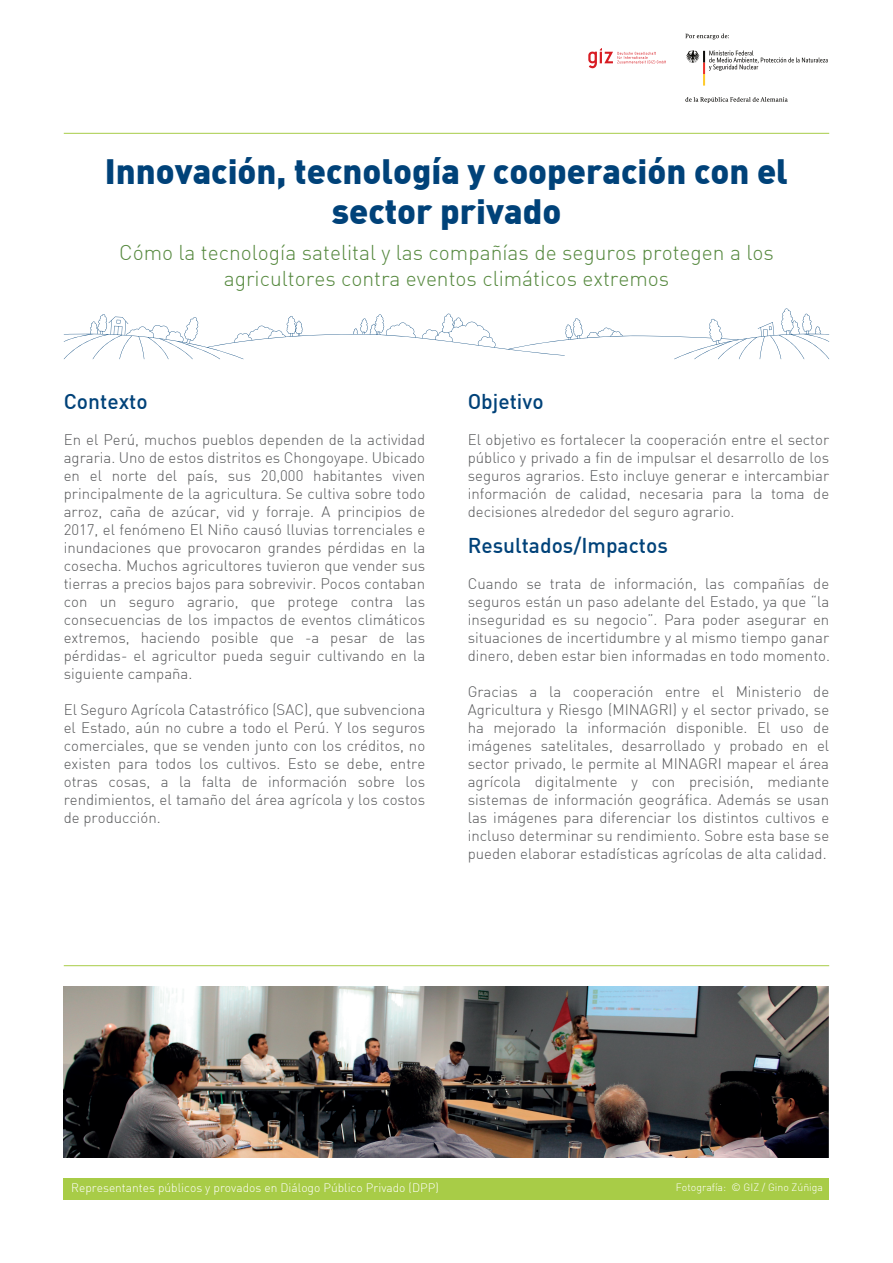
<style>
.page{position:relative;width:893px;height:1263px;background:#fff}
.page>*{position:absolute;margin:0;border:0;box-sizing:border-box;transform-origin:0 0}
.t1{font:900 34.5px/40.5px "DI Nbek";color:#004279;text-align:center}
.t2{font:300 21px/25.2px "DI Nbek";color:#56893f;text-align:center}
.t3{font:500 21px "DI Nbek";color:#004279}
.t4{font:300 15px/18px "DI Nbek";color:#57585a;text-align:justify}
.t5{font:300 12px "DI Nbek";color:#fff}
.t6{font:300 10.5px "DI Nbek";color:#fff}
</style>
<div class="page">
<svg style="left:685px;top:34px;width:44px;height:6px"></svg>
<svg style="left:685px;top:97px;width:103px;height:6px"></svg>
<svg style="left:588px;top:48px;width:78px;height:20px"></svg>
<svg style="left:686px;top:50px;width:142px;height:36px"></svg>
<hr style="left:64px;top:133px;width:765px;height:1px;background:#a8cc47">
<hr style="left:64px;top:965px;width:765px;height:1px;background:#a8cc47">
<img style="left:63px;top:987px;width:766px;height:170px">
<div style="left:64px;top:1178px;width:765px;height:21px;background:#a8cc47"></div>
<svg style="left:64px;top:308px;width:765px;height:51px"></svg>
<h1 class="t1" style="left:105px;top:149px;width:685px">Innovación, tecnología y cooperación con el sector privado</h1>
<h2 class="t2" style="left:119px;top:240px;width:656px">Cómo la tecnología satelital y las compañías de seguros protegen a los agricultores contra eventos climáticos extremos</h2>
<h2 class="t3" style="left:64px;top:388px;width:85px">Contexto</h2>
<p class="t4" style="left:64px;top:430px;width:363px">En el Perú, muchos pueblos dependen de la actividad agraria. Uno de estos distritos es Chongoyape. Ubicado en el norte del país, sus 20,000 habitantes viven principalmente de la agricultura. Se cultiva sobre todo arroz, caña de azúcar, vid y forraje. A principios de 2017, el fenómeno El Niño causó lluvias torrenciales e inundaciones que provocaron grandes pérdidas en la cosecha. Muchos agricultores tuvieron que vender sus tierras a precios bajos para sobrevivir. Pocos contaban con un seguro agrario, que protege contra las consecuencias de los impactos de eventos climáticos extremos, haciendo posible que -a pesar de las pérdidas- el agricultor pueda seguir cultivando en la siguiente campaña.</p>
<p class="t4" style="left:64px;top:700px;width:363px">El Seguro Agrícola Catastrófico (SAC), que subvenciona el Estado, aún no cubre a todo el Perú. Y los seguros comerciales, que se venden junto con los créditos, no existen para todos los cultivos. Esto se debe, entre otras cosas, a la falta de información sobre los rendimientos, el tamaño del área agrícola y los costos de producción.</p>
<h2 class="t3" style="left:468px;top:388px;width:77px">Objetivo</h2>
<p class="t4" style="left:468px;top:430px;width:363px">El objetivo es fortalecer la cooperación entre el sector público y privado a fin de impulsar el desarrollo de los seguros agrarios. Esto incluye generar e intercambiar información de calidad, necesaria para la toma de decisiones alrededor del seguro agrario.</p>
<h2 class="t3" style="left:468px;top:532px;width:202px">Resultados/Impactos</h2>
<p class="t4" style="left:468px;top:574px;width:364px">Cuando se trata de información, las compañías de seguros están un paso adelante del Estado, ya que “la inseguridad es su negocio”. Para poder asegurar en situaciones de incertidumbre y al mismo tiempo ganar dinero, deben estar bien informadas en todo momento.</p>
<p class="t4" style="left:468px;top:682px;width:363px">Gracias a la cooperación entre el Ministerio de Agricultura y Riesgo (MINAGRI) y el sector privado, se ha mejorado la información disponible. El uso de imágenes satelitales, desarrollado y probado en el sector privado, le permite al MINAGRI mapear el área agrícola digitalmente y con precisión, mediante sistemas de información geográfica. Además se usan las imágenes para diferenciar los distintos cultivos e incluso determinar su rendimiento. Sobre esta base se pueden elaborar estadísticas agrícolas de alta calidad.</p>
<p class="t5" style="left:71px;top:1181px;width:369px">Representantes públicos y provados en Diálogo Público Privado (DPP)</p>
<p class="t6" style="left:676px;top:1181px;width:149px">Fotografía: © GIZ / Gino Zúñiga</p>
</div>
